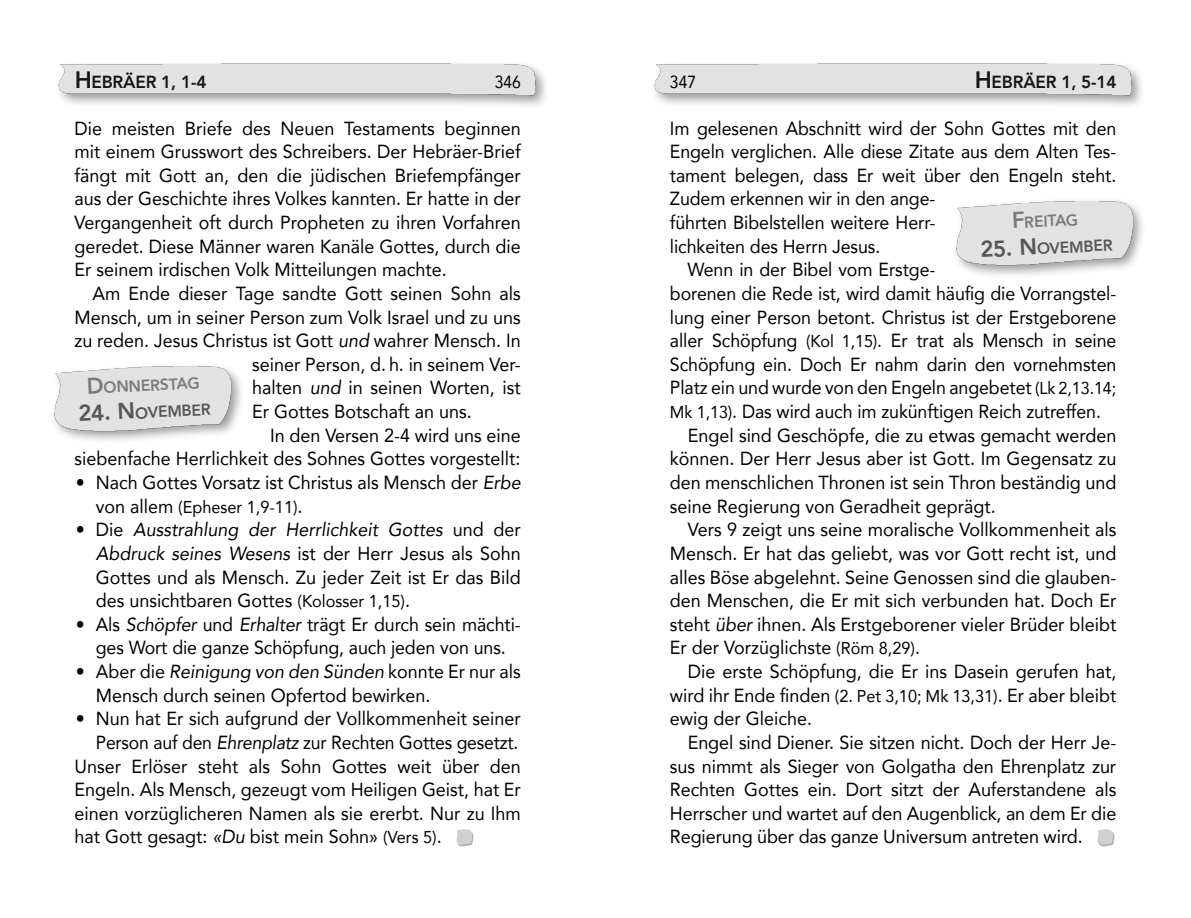
<style>
.page{position:relative;width:1191px;height:918px;background:#fff}
.page>*{position:absolute;margin:0;border:0;box-sizing:border-box;transform-origin:0 0}
.t1{font:87.5px "Textile";color:#d0d0d0}
.t2{font:18.9px/23.6px "Avenir";color:#000;text-align:justify;scale:.95 1}
.t3{font:18.9px/23.6px "Avenir";color:#000;scale:.94 1}
.t4{font:800 17.5px "Avenir";letter-spacing:-.01em;color:#000}
.t5{font:17.5px "Avenir";color:#000;scale:.9 1}
.t6{font:17.15px "Avenir";color:#000;scale:.95 1}
.t7{font:800 15.92px "Avenir";color:#575756}
.t8{font:800 15.92px "Avenir";color:#7c7b7b}
.s1{font-size:23.62px}
.s2{font-size:17.15px}
.s3{font-style:italic}
.s4{font-size:18.9px}
.s5{font-size:22.75px}
</style>
<div class="page">
<div style="left:55px;top:60px;width:495px;height:50px;background:#000;opacity:.4"></div>
<img style="left:55px;top:61px;width:491px;height:38px">
<div style="left:651px;top:60px;width:494px;height:50px;background:#000;opacity:.4"></div>
<img style="left:651px;top:61px;width:490px;height:38px">
<div style="left:952px;top:196px;width:194px;height:83px;background:#000;opacity:.4"></div>
<img style="left:955px;top:197px;width:179px;height:71px">
<div style="left:51px;top:362px;width:193px;height:82px;background:#000;opacity:.4"></div>
<img style="left:53px;top:362px;width:179px;height:71px">
<p class="t4" style="left:74px;top:69px;width:134px"><span class="s1">H</span>EBRÄER 1, 1-4</p>
<p class="t4" style="left:974px;top:69px;width:143px"><span class="s1">H</span>EBRÄER 1, 5-14</p>
<p class="t3" style="left:670px;top:116px;width:476px">Im gelesenen Abschnitt wird der Sohn Gottes mit den Engeln verglichen. Alle diese Zitate aus dem Alten Tes&shy;tament belegen, dass Er weit über den Engeln steht.<br>Zudem erkennen wir in den ange-<br>führten Bibelstellen weitere Herr-<br>lichkeiten des Herrn Jesus.</p>
<p class="t3" style="left:670px;top:257px;width:476px;text-indent:18px">Wenn in der Bibel vom Erstge-<br>borenen die Rede ist, wird damit häufig die Vorrangstel&shy;lung einer Person betont. Christus ist der Erstgeborene aller Schöpfung <span class="s2">(Kol 1,15)</span>. Er trat als Mensch in seine Schöpfung ein. Doch Er nahm darin den vornehmsten Platz ein und wurde von den Engeln angebetet <span class="s2">(Lk 2,13.14; Mk 1,13)</span>. Das wird auch im zukünftigen Reich zutreffen.</p>
<p class="t2" style="left:670px;top:423px;width:471px;text-indent:18px">Engel sind Geschöpfe, die zu etwas gemacht werden können. Der Herr Jesus aber ist Gott. Im Gegensatz zu den menschlichen Thronen ist sein Thron beständig und seine Regierung von Geradheit geprägt.</p>
<p class="t2" style="left:670px;top:517px;width:471px;text-indent:18px">Vers 9 zeigt uns seine moralische Vollkommenheit als Mensch. Er hat das geliebt, was vor Gott recht ist, und alles Böse abgelehnt. Seine Genossen sind die glauben&shy;den Menschen, die Er mit sich verbunden hat. Doch Er steht <span class="s3">über</span> ihnen. Als Erstgeborener vieler Brüder bleibt Er der Vorzüglichste <span class="s2">(Röm 8,29)</span>.</p>
<p class="t2" style="left:670px;top:659px;width:471px;text-indent:18px">Die erste Schöpfung, die Er ins Dasein gerufen hat, wird ihr Ende finden <span class="s2">(2. Pet 3,10; Mk 13,31)</span>. Er aber bleibt ewig der Gleiche.</p>
<p class="t2" style="left:670px;top:730px;width:471px;text-indent:18px">Engel sind Diener. Sie sitzen nicht. Doch der Herr Je&shy;sus nimmt als Sieger von Golgatha den Ehrenplatz zur Rechten Gottes ein. Dort sitzt der Auferstandene als Herrscher und wartet auf den Augenblick, an dem Er die Regierung über das ganze Universum antreten wird.</p>
<p class="t5" style="left:495px;top:68px;width:31px">346</p>
<p class="t5" style="left:670px;top:68px;width:31px">347</p>
<p class="t2" style="left:74px;top:116px;width:471px">Die meisten Briefe des Neuen Testaments beginnen mit einem Grusswort des Schreibers. Der Hebräer-Brief fängt mit Gott an, den die jüdischen Briefempfänger aus der Geschichte ihres Volkes kannten. Er hatte in der Vergangenheit oft durch Propheten zu ihren Vorfahren geredet. Diese Männer waren Kanäle Gottes, durch die Er seinem irdischen Volk Mitteilungen machte.</p>
<p class="t2" style="left:92px;top:281px;width:452px">Am Ende dieser Tage sandte Gott seinen Sohn als</p>
<p class="t2" style="left:74px;top:305px;width:471px">Mensch, um in seiner Person zum Volk Israel und zu uns</p>
<p class="t2" style="left:74px;top:328px;width:471px">zu reden. Jesus Christus ist Gott <span class="s3">und</span> wahrer Mensch. In</p>
<p class="t2" style="left:252px;top:352px;width:284px">seiner Person, d. h. in seinem Ver-</p>
<p class="t2" style="left:252px;top:375px;width:284px">halten <span class="s3">und</span> in seinen Worten, ist</p>
<p class="t2" style="left:252px;top:399px;width:233px">Er Gottes Botschaft an uns.</p>
<p class="t2" style="left:74px;top:423px;width:471px;text-align:right">In den Versen 2-4 wird uns eine<br>siebenfache Herrlichkeit des Sohnes Gottes vorgestellt:</p>
<p class="t2" style="left:76px;top:470px;width:470px">• Nach Gottes Vorsatz ist Christus als Mensch der <span class="s3">Erbe</span></p>
<p class="t6" style="left:96px;top:493px;width:219px"><span class="s4">von allem</span> (Epheser 1,9-11)<span class="s4">.</span></p>
<p class="t2" style="left:96px;top:517px;width:449px;text-indent:-20px">• Die <span class="s3">Ausstrahlung der Herrlichkeit Gottes</span> und der <span class="s3">Abdruck seines Wesens</span> ist der Herr Jesus als Sohn Gottes und als Mensch. Zu jeder Zeit ist Er das Bild des unsichtbaren Gottes <span class="s2">(Kolosser 1,15)</span>.</p>
<p class="t3" style="left:76px;top:612px;width:475px;text-align:center">• Als <span class="s3">Schöpfer</span> und <span class="s3">Erhalter</span> trägt Er durch sein mächti&shy;ges Wort die ganze Schöpfung, auch jeden von uns.</p>
<p class="t2" style="left:96px;top:659px;width:449px;text-indent:-20px">• Aber die <span class="s3">Reinigung von den Sünden</span> konnte Er nur als<br>Mensch durch seinen Opfertod bewirken.</p>
<p class="t2" style="left:76px;top:706px;width:470px;text-align:right">• Nun hat Er sich aufgrund der Vollkommenheit seiner<br>Person auf den <span class="s3">Ehrenplatz</span> zur Rechten Gottes gesetzt.</p>
<p class="t2" style="left:74px;top:753px;width:471px">Unser Erlöser steht als Sohn Gottes weit über den Engeln. Als Mensch, gezeugt vom Heiligen Geist, hat Er einen vorzüglicheren Namen als sie ererbt. Nur zu Ihm hat Gott gesagt: <span class="s3">«Du</span> bist mein Sohn» <span class="s2">(Vers 5)</span>.</p>
<p class="t8" style="left:1011px;top:210px;width:68px;rotate:-3deg"><span class="s5">F</span>reitag</p>
<p class="t7" style="left:980px;top:239px;width:134px;rotate:-3deg"><span class="s5">25. N</span>ovember</p>
<p class="t8" style="left:86px;top:376px;width:114px;rotate:-3deg"><span class="s5">D</span>onnerstag</p>
<p class="t7" style="left:78px;top:403px;width:134px;rotate:-3deg"><span class="s5">24. N</span>ovember</p>
<p class="t1" style="left:449px;top:746px;width:27px">.</p>
<p class="t1" style="left:1090px;top:746px;width:27px">.</p>
</div>
